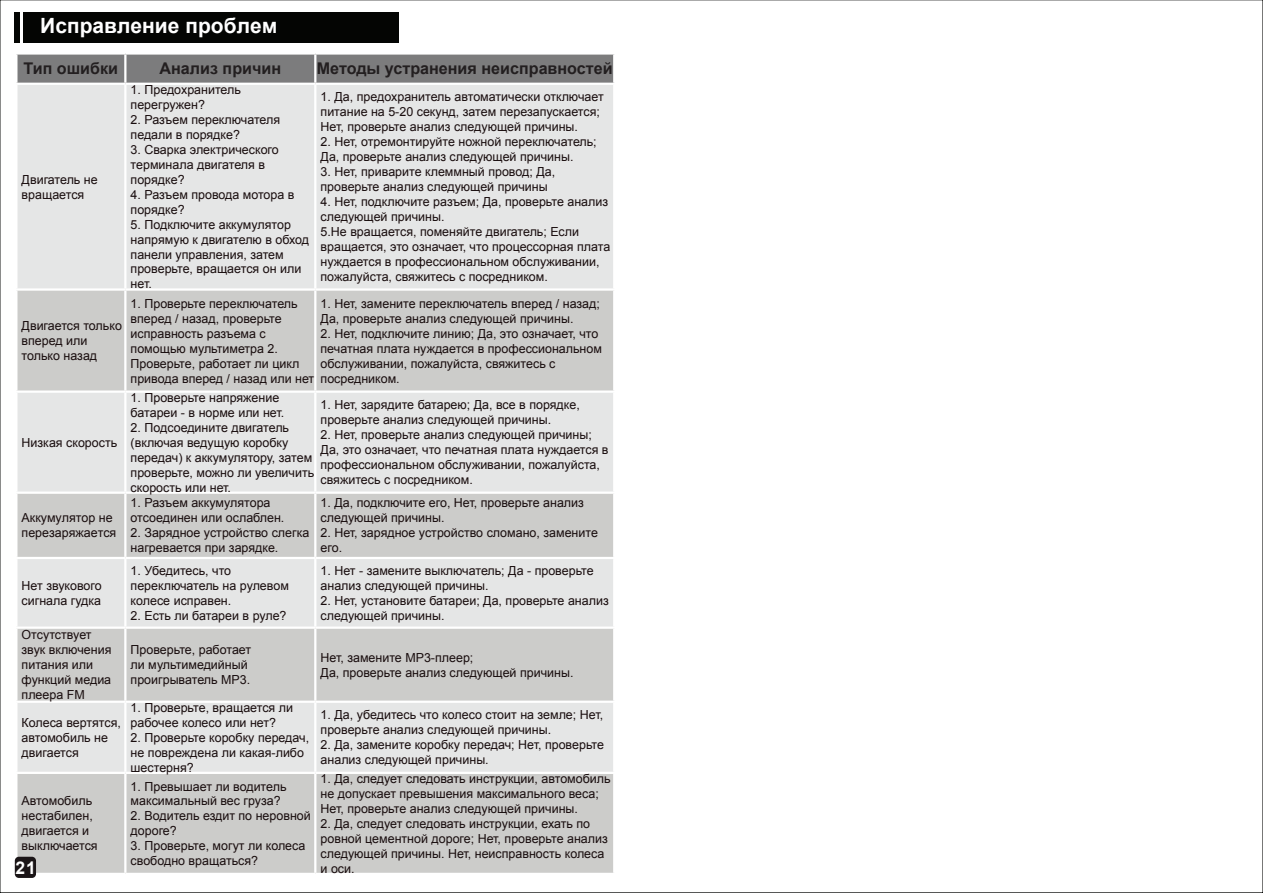
<style>
.page{position:relative;width:1263px;height:893px;background:#fff}
.page>*{position:absolute;margin:0;border:0;box-sizing:border-box;transform-origin:0 0}
.t1{font:700 21px "Arial";color:#fff}
.t2{font:700 17.55px "Arial";color:#fff}
.t3{font:700 16.2px "Arial";color:#231f20}
.t4{font:12.45px/15px "Arial";color:#190d0e}
</style>
<div class="page">
<div style="left:18px;top:55px;width:595px;height:28px;background:#7c7c7d"></div>
<div style="left:18px;top:85px;width:595px;height:203px;background:#e5e6e6"></div>
<div style="left:18px;top:291px;width:595px;height:99px;background:#ccccca"></div>
<div style="left:18px;top:393px;width:595px;height:99px;background:#e5e6e6"></div>
<div style="left:18px;top:494px;width:595px;height:63px;background:#ccccca"></div>
<div style="left:18px;top:559px;width:595px;height:213px;background:#e5e6e6"></div>
<div style="left:18px;top:629px;width:595px;height:72px;background:#ccccca"></div>
<div style="left:18px;top:774px;width:595px;height:99px;background:#ccccca"></div>
<hr style="left:124px;top:55px;width:2px;height:28px;background:#fff">
<hr style="left:314px;top:55px;width:2px;height:28px;background:#fff">
<hr style="left:124px;top:85px;width:2px;height:203px;background:#fff">
<hr style="left:314px;top:85px;width:2px;height:203px;background:#fff">
<hr style="left:124px;top:291px;width:2px;height:99px;background:#fff">
<hr style="left:314px;top:291px;width:2px;height:99px;background:#fff">
<hr style="left:124px;top:393px;width:2px;height:99px;background:#fff">
<hr style="left:314px;top:393px;width:2px;height:99px;background:#fff">
<hr style="left:124px;top:494px;width:2px;height:63px;background:#fff">
<hr style="left:314px;top:494px;width:2px;height:63px;background:#fff">
<hr style="left:124px;top:559px;width:2px;height:67px;background:#fff">
<hr style="left:314px;top:559px;width:2px;height:67px;background:#fff">
<hr style="left:15px;top:626px;width:110px;height:3px;background:#fff">
<hr style="left:125px;top:626px;width:190px;height:3px;background:#fff">
<hr style="left:124px;top:629px;width:2px;height:72px;background:#fff">
<hr style="left:315px;top:626px;width:300px;height:3px;background:#fff">
<hr style="left:314px;top:629px;width:2px;height:72px;background:#fff">
<hr style="left:15px;top:701px;width:110px;height:2px;background:#fff">
<hr style="left:125px;top:701px;width:190px;height:2px;background:#fff">
<hr style="left:124px;top:703px;width:2px;height:69px;background:#fff">
<hr style="left:315px;top:701px;width:300px;height:2px;background:#fff">
<hr style="left:314px;top:703px;width:2px;height:69px;background:#fff">
<hr style="left:124px;top:774px;width:2px;height:99px;background:#fff">
<hr style="left:314px;top:774px;width:2px;height:99px;background:#fff">
<div style="left:23px;top:12px;width:376px;height:31px;background:#040503"></div>
<div style="left:14px;top:12px;width:6px;height:31px;background:#040503"></div>
<div style="left:15px;top:857px;width:21px;height:21px;background:#1b1517;border-radius:4px"></div>
<h1 class="t1" style="left:40px;top:11px;width:238px">Исправление проблем</h1>
<h3 class="t3" style="left:24px;top:58px;width:96px">Тип ошибки</h3>
<h3 class="t3" style="left:160px;top:58px;width:123px">Анализ причин</h3>
<h3 class="t3" style="left:317px;top:58px;width:297px">Методы устранения неисправностей</h3>
<p class="t4" style="left:22px;top:172px;width:78px">Двигатель не вращается</p>
<p class="t4" style="left:22px;top:318px;width:102px">Двигается только вперед или только назад</p>
<p class="t4" style="left:22px;top:435px;width:97px">Низкая скорость</p>
<p class="t4" style="left:22px;top:511px;width:96px">Аккумулятор не перезаряжается</p>
<p class="t4" style="left:22px;top:578px;width:82px">Нет звукового сигнала гудка</p>
<p class="t4" style="left:131px;top:82px;width:112px">1. Предохранитель перегружен?</p>
<p class="t4" style="left:131px;top:112px;width:151px">2. Разъем переключателя педали в порядке?</p>
<p class="t4" style="left:131px;top:142px;width:150px">3. Сварка электрического терминала двигателя в порядке?</p>
<p class="t4" style="left:131px;top:187px;width:165px">4. Разъем провода мотора в порядке?</p>
<p class="t4" style="left:131px;top:217px;width:180px">5. Подключите аккумулятор напрямую к двигателю в обход панели управления, затем проверьте, вращается он или нет.</p>
<p class="t4" style="left:321px;top:90px;width:285px">1. Да, предохранитель автоматически отключает питание на 5-20 секунд, затем перезапускается;<br>Нет, проверьте анализ следующей причины.</p>
<p class="t4" style="left:321px;top:135px;width:278px">2. Нет, отремонтируйте ножной переключатель;<br>Да, проверьте анализ следующей причины.</p>
<p class="t4" style="left:321px;top:164px;width:236px">3. Нет, приварите клеммный провод; Да, проверьте анализ следующей причины</p>
<p class="t4" style="left:321px;top:194px;width:291px">4. Нет, подключите разъем; Да, проверьте анализ следующей причины.<br>5.Не вращается, поменяйте двигатель; Если вращается, это означает, что процессорная плата нуждается в профессиональном обслуживании, пожалуйста, свяжитесь с посредником.</p>
<p class="t4" style="left:131px;top:296px;width:185px">1. Проверьте переключатель вперед / назад, проверьте исправность разъема с помощью мультиметра 2.<br>Проверьте, работает ли цикл привода вперед / назад или нет</p>
<p class="t4" style="left:321px;top:296px;width:281px">1. Нет, замените переключатель вперед / назад;<br>Да, проверьте анализ следующей причины.</p>
<p class="t4" style="left:321px;top:326px;width:283px">2. Нет, подключите линию; Да, это означает, что печатная плата нуждается в профессиональном обслуживании, пожалуйста, свяжитесь с посредником.</p>
<p class="t4" style="left:131px;top:390px;width:155px">1. Проверьте напряжение батареи - в норме или нет.</p>
<p class="t4" style="left:131px;top:420px;width:185px">2. Подсоедините двигатель (включая ведущую коробку передач) к аккумулятору, затем проверьте, можно ли увеличить скорость или нет.</p>
<p class="t4" style="left:321px;top:398px;width:261px">1. Нет, зарядите батарею; Да, все в порядке, проверьте анализ следующей причины.</p>
<p class="t4" style="left:321px;top:427px;width:289px">2. Нет, проверьте анализ следующей причины; Да, это означает, что печатная плата нуждается в профессиональном обслуживании, пожалуйста, свяжитесь с посредником.</p>
<p class="t4" style="left:131px;top:496px;width:155px">1. Разъем аккумулятора отсоединен или ослаблен.</p>
<p class="t4" style="left:131px;top:526px;width:180px">2. Зарядное устройство слегка нагревается при зарядке.</p>
<p class="t4" style="left:131px;top:563px;width:160px">1. Убедитесь, что переключатель на рулевом колесе исправен.</p>
<p class="t4" style="left:131px;top:608px;width:157px">2. Есть ли батареи в руле?</p>
<p class="t4" style="left:321px;top:496px;width:265px">1. Да, подключите его, Нет, проверьте анализ следующей причины.</p>
<p class="t4" style="left:321px;top:526px;width:279px">2. Нет, зарядное устройство сломано, замените его.</p>
<p class="t4" style="left:321px;top:563px;width:275px">1. Нет - замените выключатель; Да - проверьте анализ следующей причины.</p>
<p class="t4" style="left:321px;top:593px;width:290px">2. Нет, установите батареи; Да, проверьте анализ следующей причины.</p>
<p class="t4" style="left:22px;top:627px;width:91px">Отсутствует звук включения питания или функций медиа плеера FM</p>
<p class="t4" style="left:131px;top:642px;width:122px">Проверьте, работает ли мультимедийный проигрыватель MP3.</p>
<p class="t4" style="left:321px;top:650px;width:254px">Нет, замените MP3-плеер;<br>Да, проверьте анализ следующей причины.</p>
<p class="t4" style="left:131px;top:700px;width:164px">1. Проверьте, вращается ли рабочее колесо или нет?</p>
<p class="t4" style="left:131px;top:730px;width:180px">2. Проверьте коробку передач, не повреждена ли какая-либо шестерня?</p>
<p class="t4" style="left:321px;top:708px;width:284px">1. Да, убедитесь что колесо стоит на земле; Нет, проверьте анализ следующей причины.</p>
<p class="t4" style="left:321px;top:737px;width:285px">2. Да, замените коробку передач; Нет, проверьте анализ следующей причины.</p>
<p class="t4" style="left:22px;top:715px;width:101px">Колеса вертятся, автомобиль не двигается</p>
<p class="t4" style="left:321px;top:771px;width:292px">1. Да, следует следовать инструкции, автомобиль не допускает превышения максимального веса;<br>Нет, проверьте анализ следующей причины.</p>
<p class="t4" style="left:320px;top:816px;width:289px">2. Да, следует следовать инструкции, ехать по ровной цементной дороге; Нет, проверьте анализ следующей причины. Нет, неисправность колеса</p>
<p class="t4" style="left:131px;top:779px;width:157px">1. Превышает ли водитель максимальный вес груза?</p>
<p class="t4" style="left:131px;top:809px;width:182px">2. Водитель ездит по неровной дороге?</p>
<p class="t4" style="left:131px;top:839px;width:176px">3. Проверьте, могут ли колеса свободно вращаться?</p>
<p class="t4" style="left:22px;top:794px;width:78px">Автомобиль нестабилен, двигается и выключается</p>
<h2 class="t2" style="left:16px;top:856px;width:22px">21</h2>
<p class="t4" style="left:321px;top:861px;width:36px">и оси.</p>
</div>
